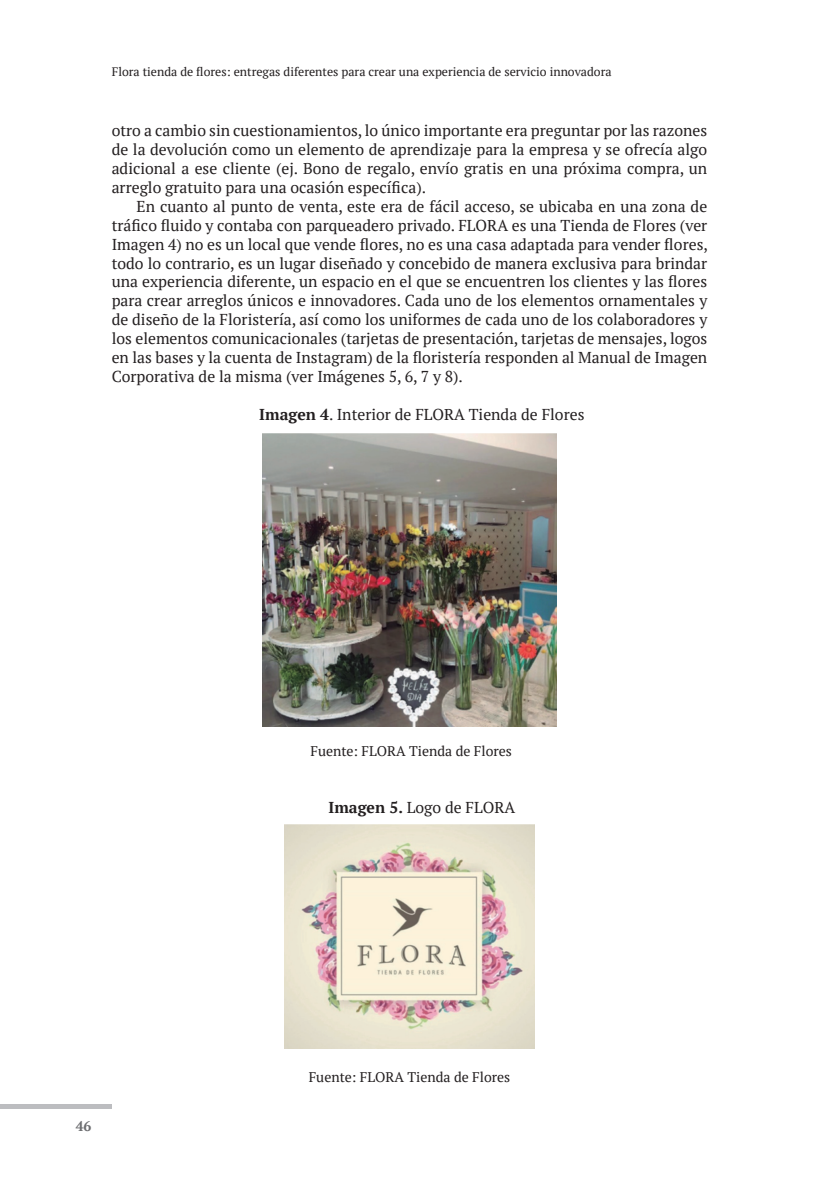
<style>
.page{position:relative;width:819px;height:1191px;background:#fff}
.page>*{position:absolute;margin:0;border:0;box-sizing:border-box;transform-origin:0 0}
.t1{font:15.75px/18.9px "PT Serif";color:#231f20;text-align:justify}
.t2{font:14px "PT Serif";color:#231f20}
.t3{font:700 14px "PT Serif";color:#6c6d70}
.t4{font:12.25px "PT Serif";color:#231f20}
.s1{font-weight:700}
</style>
<div class="page">
<div style="left:0;top:1104px;width:112px;height:5px;background:#bcbdc0"></div>
<img style="left:263px;top:433px;width:293px;height:293px">
<img style="left:284px;top:824px;width:250px;height:224px">
<p class="t4" style="left:112px;top:64px;width:501px">Flora tienda de flores: entregas diferentes para crear una experiencia de servicio innovadora</p>
<p class="t1" style="left:112px;top:121px;width:597px">otro a cambio sin cuestionamientos, lo único importante era preguntar por las razones de la devolución como un elemento de aprendizaje para la empresa y se ofrecía algo adicional a ese cliente (ej. Bono de regalo, envío gratis en una próxima compra, un arreglo gratuito para una ocasión específica).</p>
<p class="t1" style="left:112px;top:197px;width:597px;text-indent:25px">En cuanto al punto de venta, este era de fácil acceso, se ubicaba en una zona de tráfico fluido y contaba con parqueadero privado. FLORA es una Tienda de Flores (ver Imagen 4) no es un local que vende flores, no es una casa adaptada para vender flores, todo lo contrario, es un lugar diseñado y concebido de manera exclusiva para brindar una experiencia diferente, un espacio en el que se encuentren los clientes y las flores para crear arreglos únicos e innovadores. Cada uno de los elementos ornamentales y de diseño de la Floristería, así como los uniformes de cada uno de los colaboradores y los elementos comunicacionales (tarjetas de presentación, tarjetas de mensajes, logos en las bases y la cuenta de Instagram) de la floristería responden al Manual de Imagen Corporativa de la misma (ver Imágenes 5, 6, 7 y 8).</p>
<p class="t1" style="left:259px;top:404px;width:327px"><span class="s1">Imagen 4</span>. Interior de FLORA Tienda de Flores</p>
<p class="t3" style="left:76px;top:1116px;width:17px">46</p>
<p class="t2" style="left:310px;top:742px;width:203px">Fuente: FLORA Tienda de Flores</p>
<p class="t1" style="left:328px;top:797px;width:188px"><span class="s1">Imagen 5.</span> Logo de FLORA</p>
<p class="t2" style="left:308px;top:1067px;width:203px">Fuente: FLORA Tienda de Flores</p>
</div>
